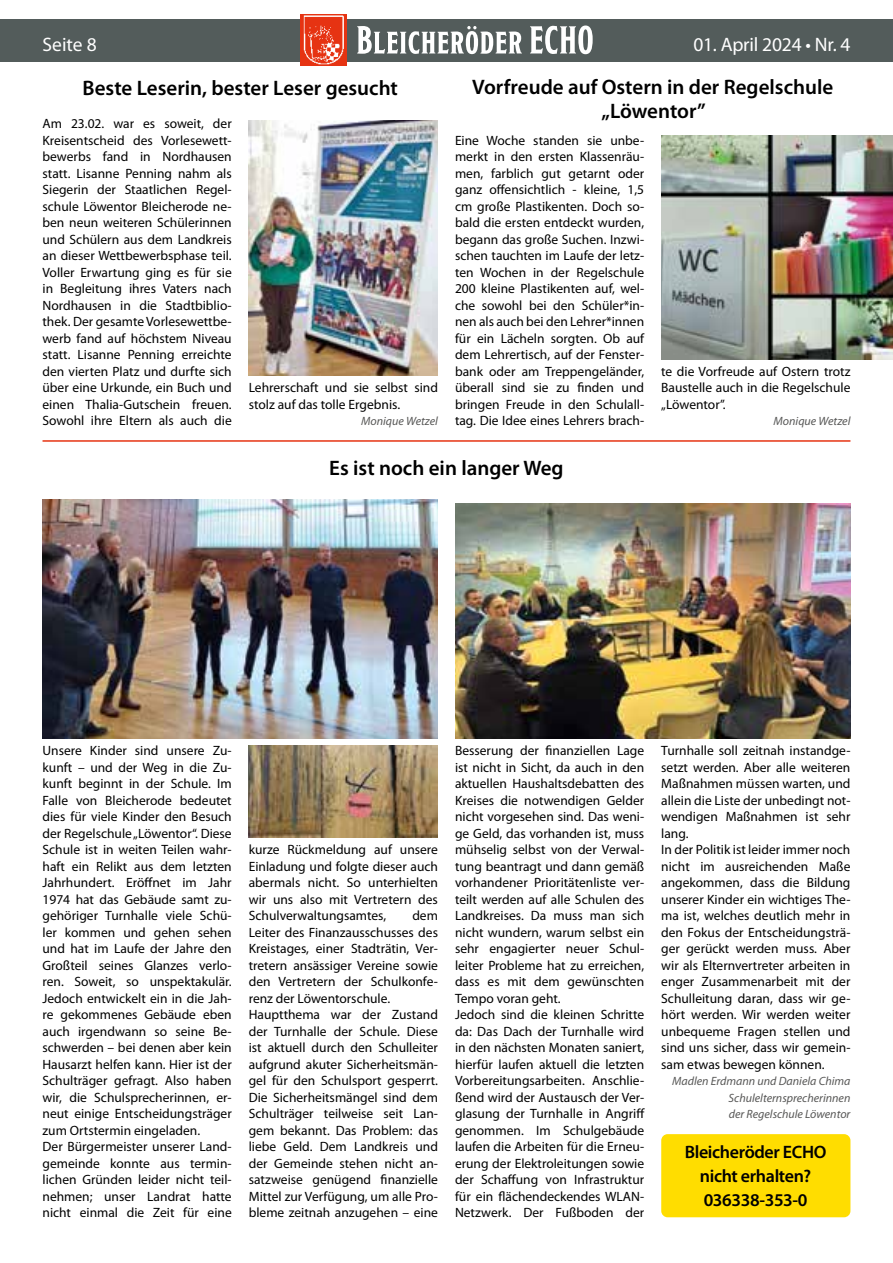
<style>
.page{position:relative;width:893px;height:1263px;background:#fff}
.page>*{position:absolute;margin:0;border:0;box-sizing:border-box;transform-origin:0 0}
.t1{font:600 21px/24px "Myriad Pro";color:#000;text-align:center}
.t2{font:19.5px "Myriad Pro";letter-spacing:-.01em;color:#fff}
.t3{font:600 18px/24px "Myriad Pro";letter-spacing:-.02em;color:#000;text-align:center}
.t4{font:13.5px/16.5px "Myriad Pro";color:#000}
.t5{font:italic 12px/16.5px "Myriad Pro";color:#575756;text-align:justify}
</style>
<div class="page">
<div style="left:0;top:19px;width:893px;height:43px;background:#535c5b"></div>
<img style="left:300px;top:15px;width:47px;height:50px">
<svg style="left:357px;top:26px;width:236px;height:28px"></svg>
<hr style="left:43px;top:440px;width:807px;height:2px;background:#e63312">
<img style="left:249px;top:120px;width:189px;height:256px">
<img style="left:661px;top:135px;width:232px;height:224px">
<img style="left:455px;top:504px;width:395px;height:235px">
<img style="left:43px;top:500px;width:395px;height:239px">
<img style="left:249px;top:745px;width:189px;height:92px">
<div style="left:661px;top:1134px;width:189px;height:83px;background:#fd0;border-radius:6px"></div>
<h2 class="t2" style="left:43px;top:32px;width:56px">Seite 8</h2>
<h2 class="t2" style="left:693px;top:32px;width:159px">01. April 2024 • Nr. 4</h2>
<h1 class="t1" style="left:83px;top:76px;width:317px">Beste Leserin, bester Leser gesucht</h1>
<h1 class="t1" style="left:472px;top:75px;width:363px">Vorfreude auf Ostern in der Regelschule „Löwentor”</h1>
<p class="t4" style="left:43px;top:115px;width:191px;text-align:justify">Am 23.02. war es soweit, der Kreisentscheid des Vorlesewett&shy;bewerbs fand in Nordhausen statt. Lisanne Penning nahm als Siegerin der Staatlichen Regel&shy;schule Löwentor Bleicherode ne&shy;ben neun weiteren Schülerinnen und Schülern aus dem Landkreis an dieser Wettbewerbsphase teil.<br>Voller Erwartung ging es für sie in Begleitung ihres Vaters nach Nordhausen in die Stadtbiblio&shy;thek. Der gesamte Vorlesewettbe&shy;werb fand auf höchstem Niveau statt. Lisanne Penning erreichte den vierten Platz und durfte sich über eine Urkunde, ein Buch und einen Thalia-Gutschein freuen.<br>Sowohl ihre Eltern als auch die</p>
<p class="t4" style="left:455px;top:132px;width:191px;text-align:justify">Eine Woche standen sie unbe&shy;merkt in den ersten Klassenräu&shy;men, farblich gut getarnt oder ganz offensichtlich - kleine, 1,5 cm große Plastikenten. Doch so&shy;bald die ersten entdeckt wurden, begann das große Suchen. Inzwi&shy;schen tauchten im Laufe der letz&shy;ten Wochen in der Regelschule 200 kleine Plastikenten auf, wel&shy;che sowohl bei den Schüler*in&shy;nen als auch bei den Lehrer*innen für ein Lächeln sorgten. Ob auf dem Lehrertisch, auf der Fenster&shy;bank oder am Treppengeländer, überall sind sie zu finden und bringen Freude in den Schulall&shy;tag. Die Idee eines Lehrers brach-</p>
<p class="t4" style="left:661px;top:363px;width:191px;text-align:justify">te die Vorfreude auf Ostern trotz Baustelle auch in die Regelschule „Löwentor”.</p>
<p class="t5" style="left:773px;top:413px;width:78px">Monique Wetzel</p>
<p class="t4" style="left:249px;top:379px;width:191px">Lehrerschaft und sie selbst sind stolz auf das tolle Ergebnis.</p>
<p class="t5" style="left:361px;top:413px;width:78px">Monique Wetzel</p>
<h1 class="t1" style="left:329px;top:455px;width:236px">Es ist noch ein langer Weg</h1>
<p class="t4" style="left:43px;top:742px;width:191px">Unsere Kinder sind unsere Zu&shy;kunft – und der Weg in die Zu&shy;kunft beginnt in der Schule. Im<br>Falle von Bleicherode bedeutet dies für viele Kinder den Besuch der Regelschule „Löwentor“. Diese<br>Schule ist in weiten Teilen wahr&shy;haft ein Relikt aus dem letzten<br>Jahrhundert. Eröffnet im Jahr<br>1974 hat das Gebäude samt zu&shy;gehöriger Turnhalle viele Schü&shy;ler kommen und gehen sehen und hat im Laufe der Jahre den<br>Großteil seines Glanzes verlo&shy;ren. Soweit, so unspektakulär.<br>Jedoch entwickelt ein in die Jah&shy;re gekommenes Gebäude eben auch irgendwann so seine Be&shy;schwerden – bei denen aber kein<br>Hausarzt helfen kann. Hier ist der<br>Schulträger gefragt. Also haben wir, die Schulsprecherinnen, er&shy;neut einige Entscheidungsträger zum Ortstermin eingeladen.<br>Der Bürgermeister unserer Land&shy;gemeinde konnte aus termin&shy;lichen Gründen leider nicht teil&shy;nehmen; unser Landrat hatte nicht einmal die Zeit für eine</p>
<p class="t4" style="left:249px;top:841px;width:191px;text-align:justify">kurze Rückmeldung auf unsere Einladung und folgte dieser auch abermals nicht. So unterhielten wir uns also mit Vertretern des Schulverwaltungsamtes,</p>
<p class="t4" style="left:249px;top:907px;width:191px;text-indent:164px">dem<br>Leiter des Finanzausschusses des<br>Kreistages, einer Stadträtin, Ver&shy;tretern ansässiger Vereine sowie den Vertretern der Schulkonfe&shy;renz der Löwentorschule.<br>Hauptthema war der Zustand der Turnhalle der Schule. Diese ist aktuell durch den Schulleiter aufgrund akuter Sicherheitsmän&shy;gel für den Schulsport gesperrt.<br>Die Sicherheitsmängel sind dem<br>Schulträger teilweise seit Lan&shy;gem bekannt. Das Problem: das liebe Geld. Dem Landkreis und der Gemeinde stehen nicht an&shy;satzweise genügend finanzielle<br>Mittel zur Verfügung, um alle Pro&shy;bleme zeitnah anzugehen – eine</p>
<p class="t4" style="left:455px;top:742px;width:191px">Besserung der finanziellen Lage ist nicht in Sicht, da auch in den aktuellen Haushaltsdebatten des<br>Kreises die notwendigen Gelder nicht vorgesehen sind. Das weni&shy;ge Geld, das vorhanden ist, muss mühselig selbst von der Verwal&shy;tung beantragt und dann gemäß vorhandener Prioritätenliste ver&shy;teilt werden auf alle Schulen des<br>Landkreises. Da muss man sich nicht wundern, warum selbst ein sehr engagierter neuer Schul&shy;leiter Probleme hat zu erreichen, dass es mit dem gewünschten<br>Tempo voran geht.<br>Jedoch sind die kleinen Schritte da: Das Dach der Turnhalle wird in den nächsten Monaten saniert, hierfür laufen aktuell die letzten<br>Vorbereitungsarbeiten. Anschlie&shy;ßend wird der Austausch der Ver&shy;glasung der Turnhalle in Angriff genommen. Im Schulgebäude laufen die Arbeiten für die Erneu&shy;erung der Elektroleitungen sowie der Schaffung von Infrastruktur für ein flächendeckendes WLAN-<br>Netzwerk. Der Fußboden der</p>
<p class="t4" style="left:661px;top:742px;width:191px">Turnhalle soll zeitnah instandge&shy;setzt werden. Aber alle weiteren<br>Maßnahmen müssen warten, und allein die Liste der unbedingt not&shy;wendigen Maßnahmen ist sehr lang.<br>In der Politik ist leider immer noch nicht im ausreichenden Maße angekommen, dass die Bildung unserer Kinder ein wichtiges The&shy;ma ist, welches deutlich mehr in den Fokus der Entscheidungsträ&shy;ger gerückt werden muss. Aber wir als Elternvertreter arbeiten in enger Zusammenarbeit mit der<br>Schulleitung daran, dass wir ge&shy;hört werden. Wir werden weiter unbequeme Fragen stellen und sind uns sicher, dass wir gemein&shy;sam etwas bewegen können.</p>
<p class="t5" style="left:729px;top:1073px;width:123px;text-indent:-56px">Madlen Erdmann und Daniela Chima Schulelternsprecherinnen der Regelschule Löwentor</p>
<h3 class="t3" style="left:685px;top:1140px;width:143px">Bleicheröder ECHO nicht erhalten?<br>036338-353-0</h3>
</div>
